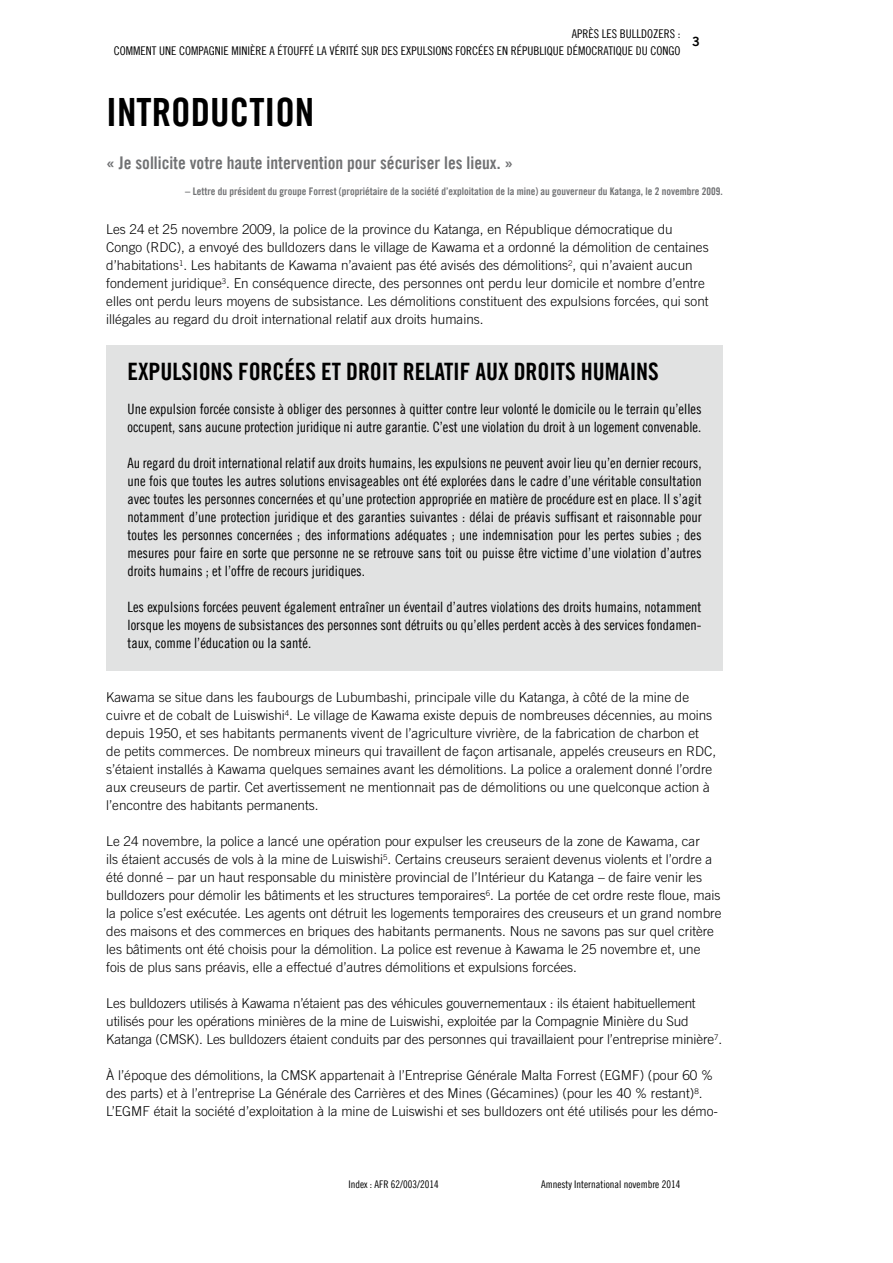
<style>
.page{position:relative;width:893px;height:1263px;background:#fff}
.page>*{position:absolute;margin:0;border:0;box-sizing:border-box;transform-origin:0 0}
.t1{font:39px "Amnesty Trade Gothic Bd Cn 20";color:#000}
.t2{font:24px "Amnesty Trade Gothic Bd Cn 20";letter-spacing:-.005em;color:#000}
.t3{font:17.55px "Amnesty Trade Gothic Bd Cn 20";color:#707173}
.t4{font:14.25px/18px "Amnesty Trade Gothic Cn 18";color:#000;text-align:justify}
.t5{font:300 13.5px/18px "Amnesty Trade Gothic";color:#000}
.t6{font:12.75px "Amnesty Trade Gothic Bd 2";color:#000}
.t7{font:12px/16.5px "Amnesty Trade Gothic Cn 18";color:#000;text-align:right}
.t8{font:10.5px "Amnesty Trade Gothic Bd Cn 20";color:#707173}
.t9{font:10.5px "Amnesty Trade Gothic Cn 18";color:#000}
</style>
<div class="page">
<div style="left:106px;top:345px;width:617px;height:326px;background:#e1e2e2"></div>
<p class="t7" style="left:114px;top:25px;width:568px">Après les bulldozers :<br>Comment une compagnie minière a étouffé la vérité sur des expulsions forcées en République démocratique du Congo</p>
<p class="t6" style="left:692px;top:33px;width:9px">3</p>
<h1 class="t1" style="left:106px;top:88px;width:210px">INTRODUCTION</h1>
<p class="t3" style="left:106px;top:152px;width:408px">« Je sollicite votre haute intervention pour sécuriser les lieux. »</p>
<p class="t8" style="left:185px;top:184px;width:539px">– Lettre du président du groupe Forrest (propriétaire de la société d’exploitation de la mine) au gouverneur du Katanga, le 2 novembre 2009.</p>
<p class="t5" style="left:106px;top:220px;width:604px">Les 24 et 25 novembre 2009, la police de la province du Katanga, en République démocratique du Congo (RDC), a envoyé des bulldozers dans le village de Kawama et a ordonné la démolition de centaines d’habitations<sup>1</sup>. Les habitants de Kawama n’avaient pas été avisés des démolitions<sup>2</sup>, qui n’avaient aucun fondement juridique<sup>3</sup>. En conséquence directe, des personnes ont perdu leur domicile et nombre d’entre elles ont perdu leurs moyens de subsistance. Les démolitions constituent des expulsions forcées, qui sont illégales au regard du droit international relatif aux droits humains.</p>
<h2 class="t2" style="left:128px;top:357px;width:12px">Expuls</h2>
<h2 class="t2" style="left:192px;top:357px;width:456px">ions forcées et droit relatif aux droits humains</h2>
<p class="t4" style="left:128px;top:400px;width:575px">Une expulsion forcée consiste à obliger des personnes à quitter contre leur volonté le domicile ou le terrain qu’elles occupent, sans aucune protection juridique ni autre garantie. C’est une violation du droit à un logement convenable.</p>
<p class="t4" style="left:128px;top:454px;width:576px">Au regard du droit international relatif aux droits humains, les expulsions ne peuvent avoir lieu qu’en dernier recours, une fois que toutes les autres solutions envisageables ont été explorées dans le cadre d’une véritable consultation avec toutes les personnes concernées et qu’une protection appropriée en matière de procédure est en place. Il s’agit notamment d’une protection juridique et des garanties suivantes : délai de préavis suffisant et raisonnable pour toutes les personnes concernées ; des informations adéquates ; une indemnisation pour les pertes subies ; des mesures pour faire en sorte que personne ne se retrouve sans toit ou puisse être victime d’une violation d’autres droits humains ; et l’offre de recours juridiques.</p>
<p class="t4" style="left:128px;top:598px;width:575px">Les expulsions forcées peuvent également entraîner un éventail d’autres violations des droits humains, notamment lorsque les moyens de subsistances des personnes sont détruits ou qu’elles perdent accès à des services fondamen&shy;taux, comme l’éducation ou la santé.</p>
<p class="t5" style="left:106px;top:688px;width:611px">Kawama se situe dans les faubourgs de Lubumbashi, principale ville du Katanga, à côté de la mine de cuivre et de cobalt de Luiswishi<sup>4</sup>. Le village de Kawama existe depuis de nombreuses décennies, au moins depuis 1950, et ses habitants permanents vivent de l’agriculture vivrière, de la fabrication de charbon et de petits commerces. De nombreux mineurs qui travaillent de façon artisanale, appelés creuseurs en RDC, s’étaient installés à Kawama quelques semaines avant les démolitions. La police a oralement donné l’ordre aux creuseurs de partir. Cet avertissement ne mentionnait pas de démolitions ou une quelconque action à l’encontre des habitants permanents.</p>
<p class="t5" style="left:106px;top:832px;width:617px">Le 24 novembre, la police a lancé une opération pour expulser les creuseurs de la zone de Kawama, car<br>ils étaient accusés de vols à la mine de Luiswishi<sup>5</sup>. Certains creuseurs seraient devenus violents et l’ordre a été donné – par un haut responsable du ministère provincial de l’Intérieur du Katanga – de faire venir les bulldozers pour démolir les bâtiments et les structures temporaires<sup>6</sup>. La portée de cet ordre reste floue, mais la police s’est exécutée. Les agents ont détruit les logements temporaires des creuseurs et un grand nombre des maisons et des commerces en briques des habitants permanents. Nous ne savons pas sur quel critère les bâtiments ont été choisis pour la démolition. La police est revenue à Kawama le 25 novembre et, une fois de plus sans préavis, elle a effectué d’autres démolitions et expulsions forcées.</p>
<p class="t5" style="left:106px;top:994px;width:617px">Les bulldozers utilisés à Kawama n’étaient pas des véhicules gouvernementaux : ils étaient habituellement utilisés pour les opérations minières de la mine de Luiswishi, exploitée par la Compagnie Minière du Sud<br>Katanga (CMSK). Les bulldozers étaient conduits par des personnes qui travaillaient pour l’entreprise minière<sup>7</sup>.</p>
<p class="t5" style="left:106px;top:1066px;width:613px">À l’époque des démolitions, la CMSK appartenait à l’Entreprise Générale Malta Forrest (EGMF) (pour 60 % des parts) et à l’entreprise La Générale des Carrières et des Mines (Gécamines) (pour les 40 % restant)<sup>8</sup>.<br>L’EGMF était la société d’exploitation à la mine de Luiswishi et ses bulldozers ont été utilisés pour les démo-</p>
<p class="t9" style="left:348px;top:1178px;width:92px">Index : AFR 62/003/2014</p>
<p class="t9" style="left:541px;top:1178px;width:141px">Amnesty International novembre 2014</p>
</div>
